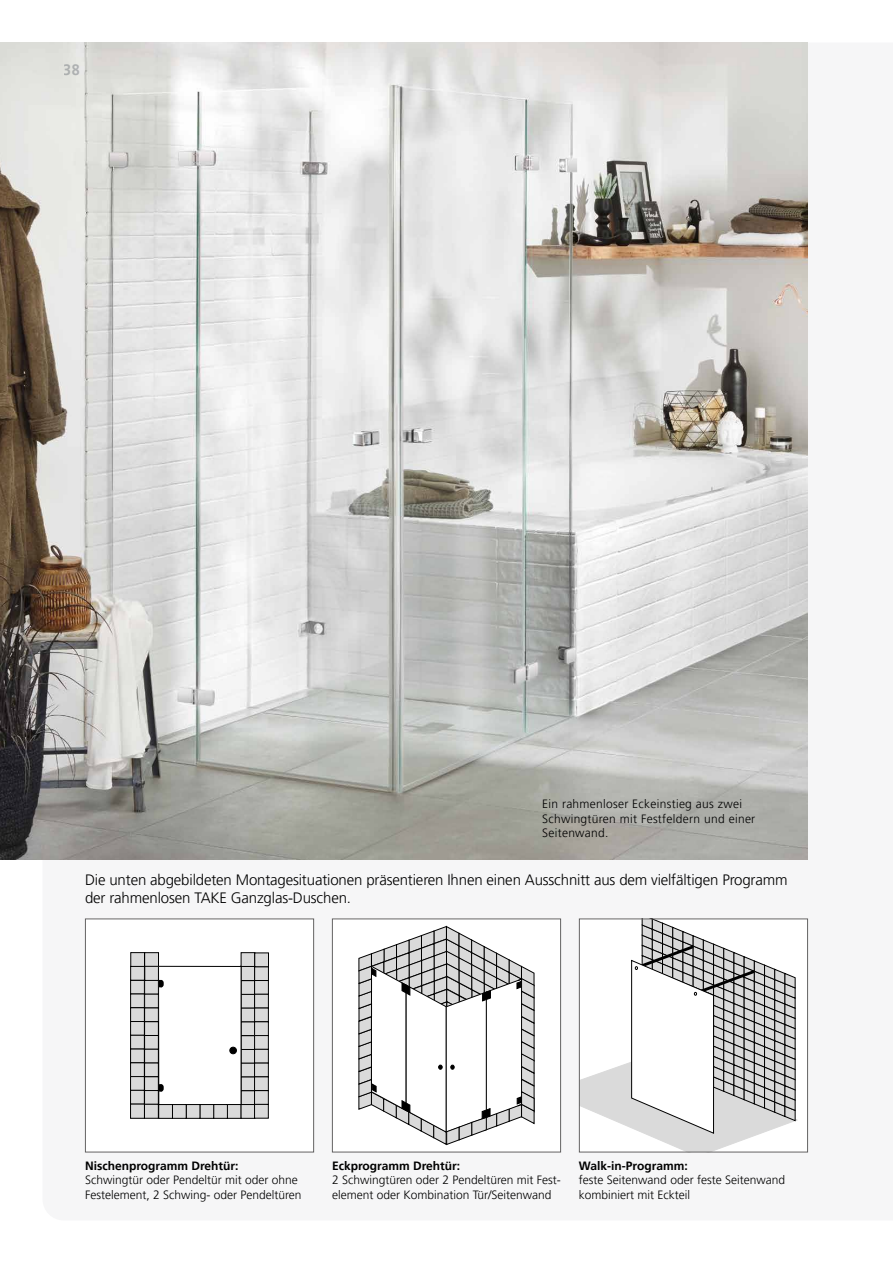
<style>
.page{position:relative;width:893px;height:1263px;background:#fff}
.page>*{position:absolute;margin:0;border:0;box-sizing:border-box;transform-origin:0 0}
.t1{font:300 15px/18px "Frutiger LT Pro";letter-spacing:-.01em;color:#000}
.t2{font:700 15px "Frutiger LT Pro";color:#888c90;scale:.95 1}
.t3{font:300 12px/14.4px "Frutiger LT Pro";color:#000}
.t4{font:300 12px/14.4px "Frutiger LT Pro";letter-spacing:.025em;color:#000}
.t5{font:700 12px "Frutiger LT Pro";color:#000}
</style>
<div class="page">
<img style="left:0;top:43px;width:808px;height:816px">
<div style="left:241px;top:966px;width:14px;height:15px;background:#dadada"></div>
<div style="left:241px;top:965px;width:14px;height:16px;border:1px solid #000"></div>
<div style="left:241px;top:981px;width:14px;height:13px;background:#dadada"></div>
<div style="left:241px;top:980px;width:14px;height:15px;border:1px solid #000"></div>
<div style="left:241px;top:994px;width:14px;height:14px;background:#dadada"></div>
<div style="left:241px;top:994px;width:14px;height:14px;border:1px solid #000"></div>
<div style="left:241px;top:1008px;width:14px;height:14px;background:#dadada"></div>
<div style="left:241px;top:1008px;width:14px;height:14px;border:1px solid #000"></div>
<div style="left:241px;top:1022px;width:14px;height:14px;background:#dadada"></div>
<div style="left:241px;top:1021px;width:14px;height:15px;border:1px solid #000"></div>
<div style="left:241px;top:1036px;width:14px;height:13px;background:#dadada"></div>
<div style="left:241px;top:1035px;width:14px;height:15px;border:1px solid #000"></div>
<div style="left:241px;top:1049px;width:14px;height:14px;background:#dadada"></div>
<div style="left:241px;top:1049px;width:14px;height:15px;border:1px solid #000"></div>
<div style="left:241px;top:1063px;width:14px;height:14px;background:#dadada"></div>
<div style="left:241px;top:1063px;width:14px;height:14px;border:1px solid #000"></div>
<div style="left:241px;top:1077px;width:14px;height:14px;background:#dadada"></div>
<div style="left:241px;top:1076px;width:14px;height:15px;border:1px solid #000"></div>
<div style="left:241px;top:1091px;width:14px;height:13px;background:#dadada"></div>
<div style="left:241px;top:1090px;width:14px;height:15px;border:1px solid #000"></div>
<div style="left:230px;top:1047px;width:6px;height:7px;background:#000;border-radius:50%"></div>
<div style="left:229px;top:1047px;width:8px;height:7px;border:1px solid #000;border-radius:50%"></div>
<div style="left:227px;top:1104px;width:14px;height:14px;background:#dadada"></div>
<div style="left:227px;top:1104px;width:15px;height:15px;border:1px solid #000"></div>
<div style="left:214px;top:1104px;width:13px;height:14px;background:#dadada"></div>
<div style="left:213px;top:1104px;width:15px;height:15px;border:1px solid #000"></div>
<div style="left:200px;top:1104px;width:14px;height:14px;background:#dadada"></div>
<div style="left:199px;top:1104px;width:15px;height:15px;border:1px solid #000"></div>
<div style="left:186px;top:1104px;width:14px;height:14px;background:#dadada"></div>
<div style="left:186px;top:1104px;width:14px;height:15px;border:1px solid #000"></div>
<div style="left:172px;top:1104px;width:14px;height:14px;background:#dadada"></div>
<div style="left:172px;top:1104px;width:15px;height:15px;border:1px solid #000"></div>
<div style="left:159px;top:1104px;width:13px;height:14px;background:#dadada"></div>
<div style="left:158px;top:1104px;width:15px;height:15px;border:1px solid #000"></div>
<div style="left:241px;top:1104px;width:14px;height:14px;background:#dadada"></div>
<div style="left:241px;top:1104px;width:14px;height:15px;border:1px solid #000"></div>
<div style="left:145px;top:980px;width:13px;height:14px;background:#dadada"></div>
<div style="left:144px;top:980px;width:15px;height:15px;border:1px solid #000"></div>
<div style="left:145px;top:994px;width:13px;height:14px;background:#dadada"></div>
<div style="left:144px;top:994px;width:15px;height:14px;border:1px solid #000"></div>
<div style="left:145px;top:1008px;width:13px;height:14px;background:#dadada"></div>
<div style="left:144px;top:1007px;width:15px;height:15px;border:1px solid #000"></div>
<div style="left:145px;top:1022px;width:13px;height:13px;background:#dadada"></div>
<div style="left:144px;top:1021px;width:15px;height:15px;border:1px solid #000"></div>
<div style="left:145px;top:1035px;width:13px;height:14px;background:#dadada"></div>
<div style="left:144px;top:1035px;width:15px;height:15px;border:1px solid #000"></div>
<div style="left:145px;top:1049px;width:13px;height:14px;background:#dadada"></div>
<div style="left:144px;top:1049px;width:15px;height:14px;border:1px solid #000"></div>
<div style="left:145px;top:1063px;width:13px;height:14px;background:#dadada"></div>
<div style="left:144px;top:1062px;width:15px;height:15px;border:1px solid #000"></div>
<div style="left:145px;top:1077px;width:13px;height:13px;background:#dadada"></div>
<div style="left:144px;top:1076px;width:15px;height:15px;border:1px solid #000"></div>
<div style="left:145px;top:1090px;width:13px;height:14px;background:#dadada"></div>
<div style="left:144px;top:1090px;width:15px;height:15px;border:1px solid #000"></div>
<div style="left:145px;top:966px;width:13px;height:14px;background:#dadada"></div>
<div style="left:144px;top:965px;width:15px;height:16px;border:1px solid #000"></div>
<div style="left:144px;top:1104px;width:14px;height:14px;background:#dadada"></div>
<div style="left:144px;top:1104px;width:15px;height:15px;border:1px solid #000"></div>
<div style="left:241px;top:953px;width:14px;height:13px;background:#dadada"></div>
<div style="left:241px;top:952px;width:14px;height:15px;border:1px solid #000"></div>
<div style="left:255px;top:980px;width:13px;height:14px;background:#dadada"></div>
<div style="left:254px;top:980px;width:15px;height:15px;border:1px solid #000"></div>
<div style="left:255px;top:994px;width:13px;height:14px;background:#dadada"></div>
<div style="left:254px;top:994px;width:15px;height:14px;border:1px solid #000"></div>
<div style="left:255px;top:1008px;width:13px;height:14px;background:#dadada"></div>
<div style="left:254px;top:1008px;width:15px;height:14px;border:1px solid #000"></div>
<div style="left:255px;top:1022px;width:13px;height:13px;background:#dadada"></div>
<div style="left:254px;top:1021px;width:15px;height:15px;border:1px solid #000"></div>
<div style="left:255px;top:1035px;width:13px;height:14px;background:#dadada"></div>
<div style="left:254px;top:1035px;width:15px;height:15px;border:1px solid #000"></div>
<div style="left:255px;top:1049px;width:13px;height:14px;background:#dadada"></div>
<div style="left:254px;top:1049px;width:15px;height:14px;border:1px solid #000"></div>
<div style="left:255px;top:1063px;width:13px;height:14px;background:#dadada"></div>
<div style="left:254px;top:1063px;width:15px;height:14px;border:1px solid #000"></div>
<div style="left:255px;top:1077px;width:13px;height:14px;background:#dadada"></div>
<div style="left:254px;top:1076px;width:15px;height:15px;border:1px solid #000"></div>
<div style="left:255px;top:1090px;width:13px;height:14px;background:#dadada"></div>
<div style="left:254px;top:1090px;width:15px;height:15px;border:1px solid #000"></div>
<div style="left:255px;top:967px;width:13px;height:13px;background:#dadada"></div>
<div style="left:254px;top:966px;width:15px;height:15px;border:1px solid #000"></div>
<div style="left:255px;top:1104px;width:13px;height:14px;background:#dadada"></div>
<div style="left:254px;top:1104px;width:15px;height:14px;border:1px solid #000"></div>
<div style="left:255px;top:953px;width:13px;height:14px;background:#dadada"></div>
<div style="left:254px;top:952px;width:15px;height:15px;border:1px solid #000"></div>
<div style="left:131px;top:980px;width:13px;height:14px;background:#dadada"></div>
<div style="left:130px;top:980px;width:15px;height:14px;border:1px solid #000"></div>
<div style="left:131px;top:994px;width:13px;height:14px;background:#dadada"></div>
<div style="left:130px;top:993px;width:15px;height:15px;border:1px solid #000"></div>
<div style="left:131px;top:1008px;width:13px;height:13px;background:#dadada"></div>
<div style="left:130px;top:1007px;width:15px;height:15px;border:1px solid #000"></div>
<div style="left:131px;top:1021px;width:13px;height:14px;background:#dadada"></div>
<div style="left:130px;top:1021px;width:15px;height:15px;border:1px solid #000"></div>
<div style="left:131px;top:1035px;width:13px;height:14px;background:#dadada"></div>
<div style="left:130px;top:1035px;width:15px;height:14px;border:1px solid #000"></div>
<div style="left:131px;top:1049px;width:13px;height:14px;background:#dadada"></div>
<div style="left:130px;top:1049px;width:15px;height:14px;border:1px solid #000"></div>
<div style="left:131px;top:1063px;width:13px;height:13px;background:#dadada"></div>
<div style="left:130px;top:1062px;width:15px;height:15px;border:1px solid #000"></div>
<div style="left:131px;top:1076px;width:13px;height:14px;background:#dadada"></div>
<div style="left:130px;top:1076px;width:15px;height:15px;border:1px solid #000"></div>
<div style="left:131px;top:1090px;width:13px;height:14px;background:#dadada"></div>
<div style="left:130px;top:1090px;width:15px;height:14px;border:1px solid #000"></div>
<div style="left:131px;top:966px;width:13px;height:14px;background:#dadada"></div>
<div style="left:130px;top:966px;width:15px;height:15px;border:1px solid #000"></div>
<div style="left:131px;top:1104px;width:13px;height:14px;background:#dadada"></div>
<div style="left:130px;top:1104px;width:15px;height:15px;border:1px solid #000"></div>
<div style="left:131px;top:952px;width:14px;height:14px;background:#dadada"></div>
<div style="left:130px;top:952px;width:15px;height:15px;border:1px solid #000"></div>
<div style="left:145px;top:953px;width:14px;height:13px;background:#dadada"></div>
<div style="left:144px;top:952px;width:15px;height:15px;border:1px solid #000"></div>
<svg style="left:159px;top:980px;width:5px;height:7px"></svg>
<svg style="left:159px;top:1084px;width:5px;height:7px"></svg>
<div style="left:85px;top:918px;width:229px;height:234px;border:1px solid #646363"></div>
<svg style="left:581px;top:920px;width:217px;height:230px"></svg>
<div style="left:579px;top:918px;width:229px;height:234px;border:1px solid #646363"></div>
<svg style="left:358px;top:926px;width:177px;height:219px"></svg>
<div style="left:332px;top:918px;width:229px;height:234px;border:1px solid #646363"></div>
<p class="t2" style="left:64px;top:61px;width:18px">38</p>
<p class="t4" style="left:542px;top:797px;width:215px">Ein rahmenloser Eckeinstieg aus zwei<br>Schwingtüren mit Festfeldern und einer<br>Seitenwand.</p>
<p class="t1" style="left:85px;top:871px;width:704px">Die unten abgebildeten Montagesituationen präsentieren Ihnen einen Ausschnitt aus dem vielfältigen Programm der rahmenlosen TAKE Ganzglas-Duschen.</p>
<p class="t5" style="left:85px;top:1158px;width:155px">Nischenprogramm Drehtür:</p>
<p class="t3" style="left:85px;top:1173px;width:218px">Schwingtür oder Pendeltür mit oder ohne<br>Festelement, 2 Schwing- oder Pendeltüren</p>
<p class="t5" style="left:332px;top:1158px;width:130px">Eckprogramm Drehtür:</p>
<p class="t3" style="left:332px;top:1173px;width:229px">2 Schwingtüren oder 2 Pendeltüren mit Fest&shy;element oder Kombination Tür/Seitenwand</p>
<p class="t5" style="left:579px;top:1158px;width:110px">Walk-in-Programm:</p>
<p class="t3" style="left:579px;top:1173px;width:208px">feste Seitenwand oder feste Seitenwand kombiniert mit Eckteil</p>
</div>
